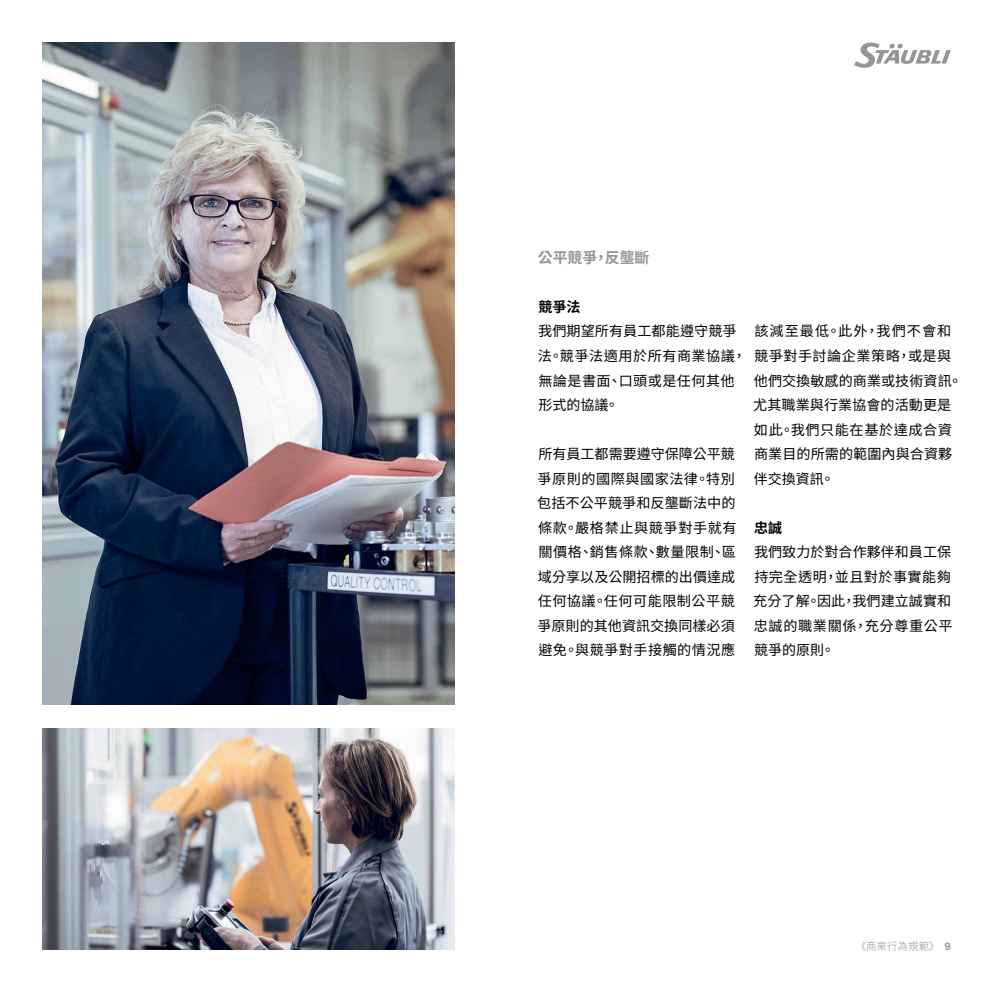
<style>
.page{position:relative;width:993px;height:993px;background:#fff}
.page>*{position:absolute;margin:0;border:0;box-sizing:border-box;transform-origin:0 0}
.t1{font:700 14.88px "Noto Sans CJ Ktc";color:#939598}
.t2{font:14px/24.5px "Noto Sans CJ Ktc";color:#000}
.t3{font:14px/24.5px "Noto Sans CJ Ktc";letter-spacing:.03em;color:#000}
.t4{font:700 14px "Noto Sans CJ Ktc";color:#000}
.t5{font:300 10.5px "Noto Sans CJ Ktc";color:#939598}
.s1{font-family:"Helvetica Neue LT Std";font-weight:700}
</style>
<div class="page">
<img style="left:42px;top:728px;width:412px;height:221px">
<img style="left:42px;top:42px;width:412px;height:662px">
<svg style="left:854px;top:42px;width:96px;height:26px"></svg>
<p class="t1" style="left:537px;top:249px;width:113px">公平競爭，反壟斷</p>
<p class="t4" style="left:538px;top:299px;width:43px">競爭法</p>
<p class="t3" style="left:537px;top:319px;width:210px">我們期望所有員工都能遵守競爭法。競爭法適用於所有商業協議，無論是書面、口頭或是任何其他形式的協議。</p>
<p class="t2" style="left:537px;top:442px;width:201px">所有員工都需要遵守保障公平競爭原則的國際與國家法律。特別包括不公平競爭和反壟斷法中的條款。嚴格禁止與競爭對手就有關價格、銷售條款、數量限制、區域分享以及公開招標的出價達成任何協議。任何可能限制公平競爭原則的其他資訊交換同樣必須避免。與競爭對手接觸的情況應</p>
<p class="t2" style="left:753px;top:319px;width:210px">該減至最低。此外，我們不會和競爭對手討論企業策略，或是與他們交換敏感的商業或技術資訊。尤其職業與行業協會的活動更是如此。我們只能在基於達成合資商業目的所需的範圍內與合資夥伴交換資訊。</p>
<p class="t4" style="left:754px;top:519px;width:29px">忠誠</p>
<p class="t2" style="left:753px;top:540px;width:201px">我們致力於對合作夥伴和員工保持完全透明，並且對於事實能夠充分了解。因此，我們建立誠實和忠誠的職業關係，充分尊重公平競爭的原則。</p>
<p class="t5" style="left:855px;top:939px;width:96px">《商業行為規範》 <span class="s1">9</span></p>
</div>
